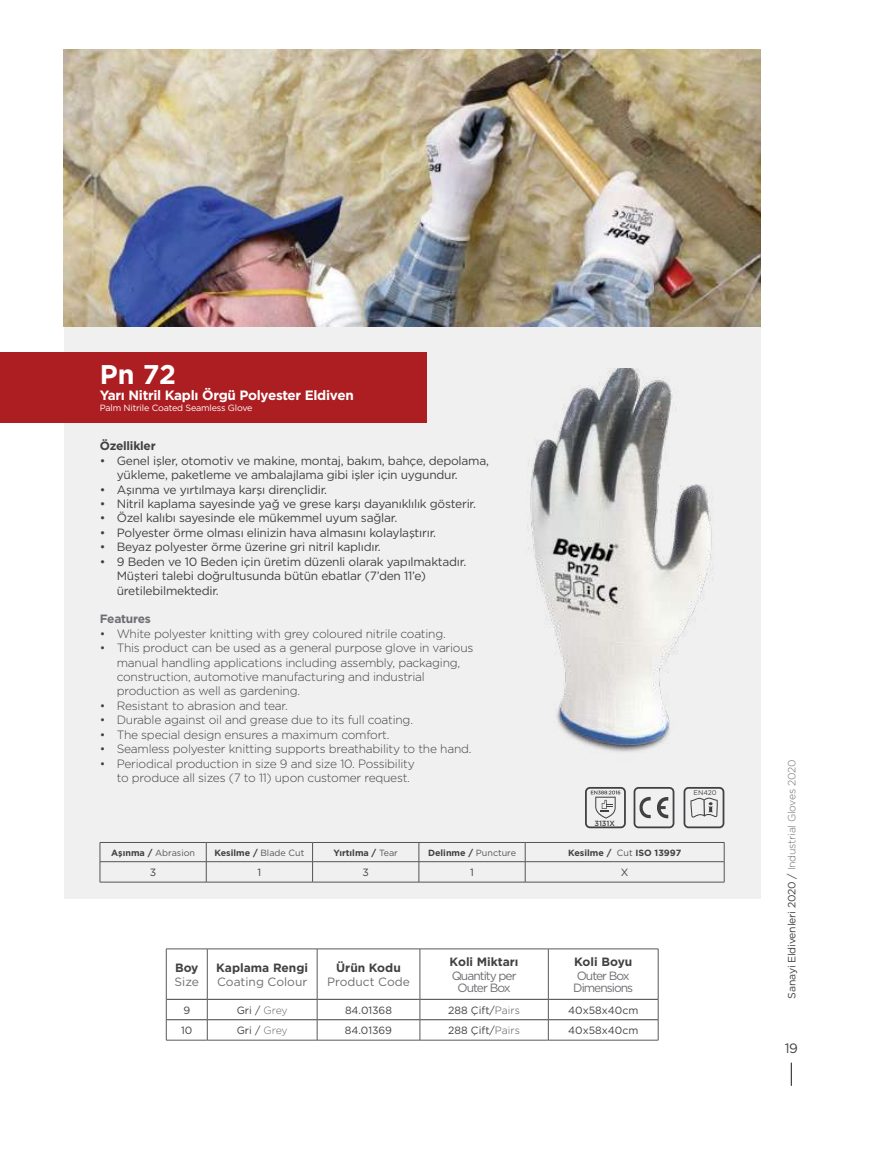
<style>
.page{position:relative;width:893px;height:1149px;background:#fff}
.page>*{position:absolute;margin:0;border:0;box-sizing:border-box;transform-origin:0 0}
.t1{font:700 27px "Gotham";color:#fff}
.t2{font:700 13.5px "Gotham";letter-spacing:-.02em;color:#fff}
.t3{font:13.5px "Gotham";color:#414042}
.t4{font:300 12px/14.4px "Gotham";letter-spacing:-.02em;color:#414042}
.t5{font:12px/14.4px "Gotham";letter-spacing:-.02em;color:#414042}
.t6{font:700 12px "Gotham";color:#414042}
.t7{font:12px/12px "Gotham";letter-spacing:-.08em;color:#6d6e71;text-align:center}
.t8{font:12px "Gotham";color:#6d6e71}
.t9{font:700 12px "Gotham";letter-spacing:-.02em;color:#414042}
.t10{font:700 12px "Gotham";letter-spacing:-.02em;color:#6d6e71}
.t11{font:10.5px "Gotham";color:#414042}
.t12{font:10.5px "Gotham";letter-spacing:-.02em;color:#414042}
.t13{font:700 9px "Gotham";color:#414042}
.t14{font:9px "Gotham";letter-spacing:-.02em;color:#fff}
.t15{font:9px "Gotham";color:#545456}
.t16{font:500 7.5px "Gotham";color:#414042}
.t17{font:6.75px "Gotham";color:#414042}
.s1{font-weight:700;color:#414042}
.s2{font-weight:400;color:#545456}
.s3{font-weight:300;color:#656769}
.s4{font-weight:300;color:#545456}
.s5{font-weight:300;color:#6d6e71}
</style>
<div class="page">
<div style="left:64px;top:324px;width:697px;height:574px;background:#f0f0f1"></div>
<svg style="left:791px;top:1062px;width:1px;height:23px"></svg>
<hr style="left:100px;top:842px;width:106px;height:1px;background:#545456">
<hr style="left:206px;top:842px;width:107px;height:1px;background:#545456">
<hr style="left:313px;top:842px;width:106px;height:1px;background:#545456">
<hr style="left:419px;top:842px;width:106px;height:1px;background:#545456">
<hr style="left:525px;top:842px;width:199px;height:1px;background:#545456">
<hr style="left:100px;top:861px;width:106px;height:1px;background:#545456">
<svg style="left:100px;top:843px;width:1px;height:38px"></svg>
<hr style="left:206px;top:861px;width:107px;height:1px;background:#545456">
<svg style="left:206px;top:842px;width:1px;height:39px"></svg>
<hr style="left:313px;top:861px;width:106px;height:1px;background:#545456">
<svg style="left:312px;top:842px;width:1px;height:39px"></svg>
<hr style="left:419px;top:861px;width:106px;height:1px;background:#545456">
<svg style="left:419px;top:843px;width:1px;height:38px"></svg>
<hr style="left:525px;top:861px;width:199px;height:1px;background:#545456">
<svg style="left:525px;top:842px;width:1px;height:39px"></svg>
<svg style="left:724px;top:842px;width:1px;height:39px"></svg>
<hr style="left:100px;top:881px;width:106px;height:1px;background:#545456">
<hr style="left:313px;top:881px;width:106px;height:1px;background:#545456">
<hr style="left:419px;top:881px;width:106px;height:1px;background:#545456">
<hr style="left:525px;top:881px;width:199px;height:1px;background:#545456">
<hr style="left:206px;top:881px;width:107px;height:1px;background:#545456">
<img style="left:527px;top:369px;width:185px;height:383px">
<hr style="left:166px;top:998px;width:41px;height:1px;background:#414042">
<hr style="left:207px;top:998px;width:110px;height:1px;background:#414042">
<hr style="left:317px;top:998px;width:103px;height:1px;background:#414042">
<hr style="left:420px;top:998px;width:128px;height:1px;background:#414042">
<hr style="left:548px;top:998px;width:110px;height:1px;background:#414042">
<hr style="left:166px;top:1019px;width:41px;height:1px;background:#414042">
<hr style="left:207px;top:1019px;width:110px;height:1px;background:#414042">
<hr style="left:317px;top:1019px;width:103px;height:1px;background:#414042">
<hr style="left:420px;top:1019px;width:128px;height:1px;background:#414042">
<hr style="left:548px;top:1019px;width:110px;height:1px;background:#414042">
<hr style="left:166px;top:948px;width:41px;height:1px;background:#58595b">
<hr style="left:166px;top:948px;width:1px;height:50px;background:#58595b">
<hr style="left:207px;top:948px;width:110px;height:1px;background:#58595b">
<hr style="left:207px;top:948px;width:1px;height:50px;background:#58595b">
<hr style="left:317px;top:948px;width:103px;height:1px;background:#58595b">
<hr style="left:317px;top:948px;width:1px;height:50px;background:#58595b">
<hr style="left:420px;top:948px;width:128px;height:1px;background:#58595b">
<hr style="left:420px;top:948px;width:1px;height:50px;background:#58595b">
<hr style="left:548px;top:948px;width:110px;height:1px;background:#58595b">
<hr style="left:548px;top:948px;width:1px;height:50px;background:#58595b">
<hr style="left:658px;top:948px;width:1px;height:50px;background:#58595b">
<svg style="left:166px;top:998px;width:1px;height:41px"></svg>
<svg style="left:207px;top:998px;width:1px;height:41px"></svg>
<svg style="left:317px;top:998px;width:1px;height:41px"></svg>
<svg style="left:420px;top:998px;width:1px;height:41px"></svg>
<svg style="left:548px;top:998px;width:1px;height:41px"></svg>
<svg style="left:658px;top:998px;width:1px;height:41px"></svg>
<hr style="left:166px;top:1039px;width:41px;height:1px;background:#58595b">
<hr style="left:207px;top:1039px;width:110px;height:1px;background:#58595b">
<hr style="left:317px;top:1039px;width:103px;height:1px;background:#58595b">
<hr style="left:420px;top:1039px;width:128px;height:1px;background:#58595b">
<hr style="left:548px;top:1039px;width:110px;height:1px;background:#58595b">
<div style="left:0;top:351px;width:427px;height:71px;background:#ad1e22"></div>
<img style="left:64px;top:49px;width:697px;height:277px">
<svg style="left:585px;top:787px;width:140px;height:41px"></svg>
<h1 class="t1" style="left:100px;top:356px;width:78px">Pn 72</h1>
<p class="t2" style="left:100px;top:386px;width:255px">Yarı Nitril Kaplı Örgü Polyester Eldiven</p>
<p class="t14" style="left:100px;top:402px;width:154px">Palm Nitrile Coated Seamless Glove</p>
<p class="t9" style="left:100px;top:438px;width:57px">Özellikler</p>
<p class="t5" style="left:117px;top:453px;width:374px;text-indent:-17px">• Genel işler, otomotiv ve makine, montaj, bakım, bahçe, depolama, yükleme, paketleme ve ambalajlama gibi işler için uygundur.</p>
<p class="t5" style="left:100px;top:482px;width:229px">• Aşınma ve yırtılmaya karşı dirençlidir.</p>
<p class="t5" style="left:100px;top:496px;width:378px">• Nitril kaplama sayesinde yağ ve grese karşı dayanıklılık gösterir.</p>
<p class="t5" style="left:100px;top:510px;width:299px">• Özel kalıbı sayesinde ele mükemmel uyum sağlar.</p>
<p class="t5" style="left:100px;top:525px;width:338px">• Polyester örme olması elinizin hava almasını kolaylaştırır.</p>
<p class="t5" style="left:100px;top:539px;width:283px">• Beyaz polyester örme üzerine gri nitril kaplıdır.</p>
<p class="t5" style="left:117px;top:554px;width:351px;text-indent:-17px">• 9 Beden ve 10 Beden için üretim düzenli olarak yapılmaktadır.<br>Müşteri talebi doğrultusunda bütün ebatlar (7’den 11’e) üretilebilmektedir.</p>
<p class="t10" style="left:100px;top:611px;width:53px">Features</p>
<p class="t4" style="left:100px;top:625px;width:348px">• White polyester knitting with grey coloured nitrile coating.</p>
<p class="t4" style="left:117px;top:640px;width:358px;text-indent:-17px">• This product can be used as a general purpose glove in various manual handling applications including assembly, packaging, construction, automotive manufacturing and industrial production as well as gardening.</p>
<p class="t4" style="left:100px;top:697px;width:190px">• Resistant to abrasion and tear.</p>
<p class="t4" style="left:100px;top:712px;width:315px">• Durable against oil and grease due to its full coating.</p>
<p class="t4" style="left:100px;top:726px;width:291px">• The special design ensures a maximum comfort.</p>
<p class="t4" style="left:100px;top:741px;width:373px">• Seamless polyester knitting supports breathability to the hand.</p>
<p class="t4" style="left:117px;top:755px;width:300px;text-indent:-17px">• Periodical production in size 9 and size 10. Possibility to produce all sizes (7 to 11) upon customer request.</p>
<p class="t16" style="left:594px;top:818px;width:22px">3131X</p>
<p class="t15" style="left:111px;top:846px;width:85px"><span class="s1">Aşınma /</span> Abrasion</p>
<p class="t13" style="left:214px;top:846px;width:91px">Kesilme / <span class="s2">Blade Cut</span></p>
<p class="t13" style="left:334px;top:846px;width:66px">Yırtılma / <span class="s2">Tear</span></p>
<p class="t13" style="left:428px;top:846px;width:90px">Delinme / <span class="s2">Puncture</span></p>
<p class="t13" style="left:568px;top:846px;width:115px">Kesilme / <span class="s2">Cut</span> ISO 13997</p>
<p class="t11" style="left:150px;top:865px;width:8px">3</p>
<p class="t11" style="left:258px;top:865px;width:5px">1</p>
<p class="t11" style="left:362px;top:865px;width:8px">3</p>
<p class="t11" style="left:470px;top:865px;width:5px">1</p>
<p class="t11" style="left:621px;top:865px;width:9px">X</p>
<p class="t17" style="left:693px;top:788px;width:25px">EN420</p>
<p class="t6" style="left:175px;top:959px;width:25px">Boy</p>
<p class="t7" style="left:175px;top:975px;width:26px">Size</p>
<p class="t6" style="left:216px;top:959px;width:93px">Kaplama Rengi</p>
<p class="t8" style="left:217px;top:973px;width:92px">Coating Colour</p>
<p class="t6" style="left:336px;top:959px;width:66px">Ürün Kodu</p>
<p class="t8" style="left:327px;top:973px;width:84px">Product Code</p>
<p class="t6" style="left:450px;top:953px;width:70px">Koli Miktarı</p>
<p class="t7" style="left:452px;top:969px;width:66px">Quantity per<br>Outer Box</p>
<p class="t6" style="left:574px;top:953px;width:60px">Koli Boyu</p>
<p class="t7" style="left:573px;top:969px;width:62px;text-align:left">Outer Box<br>Dimensions</p>
<p class="t11" style="left:183px;top:1002px;width:8px">9</p>
<p class="t11" style="left:237px;top:1002px;width:53px">Gri / <span class="s3">Grey</span></p>
<p class="t11" style="left:345px;top:1002px;width:49px">84.01368</p>
<p class="t11" style="left:448px;top:1002px;width:73px">288 Çift/<span class="s4">Pairs</span></p>
<p class="t11" style="left:568px;top:1002px;width:72px">40x58x40cm</p>
<p class="t11" style="left:181px;top:1023px;width:13px">10</p>
<p class="t11" style="left:237px;top:1023px;width:53px">Gri / <span class="s3">Grey</span></p>
<p class="t11" style="left:345px;top:1023px;width:49px">84.01369</p>
<p class="t11" style="left:448px;top:1023px;width:73px">288 Çift/<span class="s4">Pairs</span></p>
<p class="t11" style="left:568px;top:1023px;width:72px">40x58x40cm</p>
<p class="t12" style="left:785px;top:998px;width:241px;rotate:-90deg">Sanayi Eldivenleri 2020 / <span class="s5">Industrial Gloves 2020</span></p>
<p class="t3" style="left:785px;top:1039px;width:15px">19</p>
</div>
